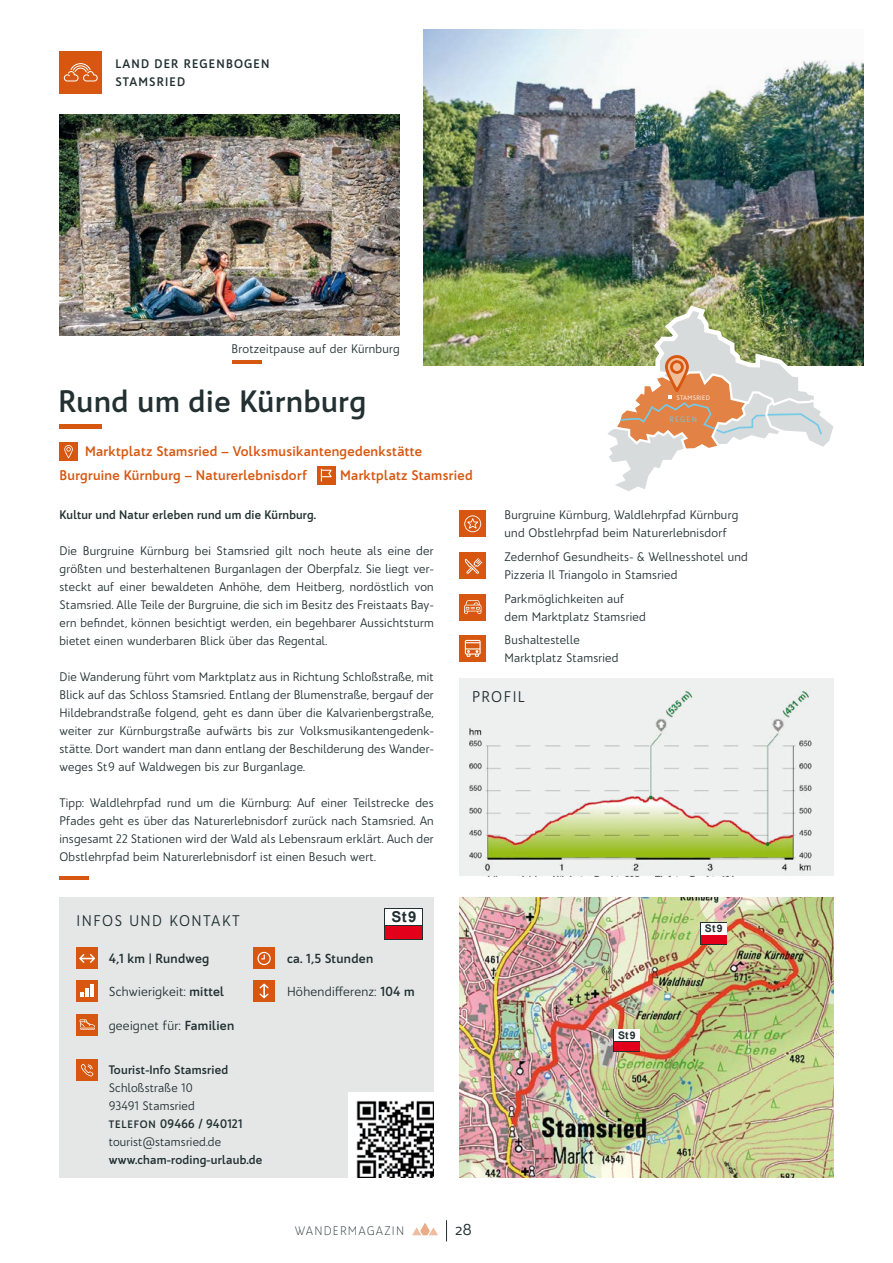
<style>
.page{position:relative;width:893px;height:1263px;background:#fff}
.page>*{position:absolute;margin:0;border:0;box-sizing:border-box;transform-origin:0 0}
.t1{font:700 30px "Bw Quinta Pro";letter-spacing:.02em;color:#223031}
.t2{font:16.5px "Bw Quinta Pro";color:#223031}
.t3{font:15px "Bw Quinta Pro";letter-spacing:.1em;color:#223031}
.t4{font:700 15px "Arial";color:#223031}
.t5{font:700 13.5px/24px "Bw Quinta Pro";letter-spacing:.02em;color:#d75710}
.t6{font:12.75px "Bw Quinta Pro";letter-spacing:.02em;color:#223031}
.t7{font:700 12.75px "Bw Quinta Pro";letter-spacing:.02em;color:#223031}
.t8{font:12px/18px "Bw Quinta Pro";letter-spacing:.02em;color:#223031}
.t9{font:700 12px "Bw Quinta Pro";letter-spacing:.015em;color:#223031}
.t10{font:700 12px/18px "Bw Quinta Pro";letter-spacing:.1em;color:#223031}
.t11{font:300 12px "Bw Quinta Pro";letter-spacing:.1em;color:#223031}
.t12{font:700 10.5px "Arial";letter-spacing:.06em;color:#223031}
.t13{font:7.5px "Bw Quinta Pro";letter-spacing:.18em;color:#74cae7}
.t14{font:6.3px "Bw Quinta Pro";letter-spacing:.05em;color:#fff}
.s1{font-weight:700}
.s2{font-weight:700;font-size:10.5px}
</style>
<div class="page">
<img style="left:423px;top:30px;width:440px;height:336px">
<img style="left:60px;top:114px;width:340px;height:222px">
<div style="left:317px;top:466px;width:18px;height:18px;background:#d75710"></div>
<svg style="left:321px;top:469px;width:11px;height:12px"></svg>
<div style="left:60px;top:443px;width:18px;height:18px;background:#d75710"></div>
<svg style="left:64px;top:445px;width:9px;height:13px"></svg>
<svg style="left:446px;top:1220px;width:1px;height:21px"></svg>
<svg style="left:412px;top:1223px;width:26px;height:12px"></svg>
<img style="left:459px;top:897px;width:374px;height:281px">
<div style="left:459px;top:510px;width:27px;height:27px;background:#d75710"></div>
<svg style="left:464px;top:515px;width:17px;height:17px"></svg>
<div style="left:459px;top:552px;width:27px;height:27px;background:#d75710"></div>
<svg style="left:464px;top:558px;width:18px;height:16px"></svg>
<img style="left:607px;top:300px;width:226px;height:191px">
<hr style="left:60px;top:876px;width:29px;height:4px;background:#d75710">
<div style="left:459px;top:594px;width:27px;height:27px;background:#d75710"></div>
<svg style="left:464px;top:600px;width:17px;height:14px"></svg>
<div style="left:459px;top:635px;width:27px;height:27px;background:#d75710"></div>
<svg style="left:465px;top:640px;width:16px;height:17px"></svg>
<img style="left:459px;top:678px;width:374px;height:198px">
<div style="left:60px;top:51px;width:42px;height:43px;background:#d75710"></div>
<svg style="left:63px;top:63px;width:35px;height:19px"></svg>
<div style="left:700px;top:922px;width:27px;height:22px;background:#fff"></div>
<div style="left:701px;top:935px;width:25px;height:9px;background:#e2001a"></div>
<div style="left:613px;top:1029px;width:27px;height:22px;background:#223031"></div>
<div style="left:614px;top:1030px;width:25px;height:11px;background:#fff"></div>
<div style="left:614px;top:1042px;width:25px;height:9px;background:#e2001a"></div>
<div style="left:60px;top:897px;width:374px;height:281px;background:#e5e7e7"></div>
<div style="left:77px;top:948px;width:21px;height:21px;background:#d75710"></div>
<svg style="left:79px;top:954px;width:16px;height:9px"></svg>
<div style="left:253px;top:980px;width:22px;height:21px;background:#d75710"></div>
<div style="left:253px;top:948px;width:22px;height:21px;background:#d75710"></div>
<div style="left:257px;top:952px;width:14px;height:13px;border:1px solid #fff;border-radius:50%"></div>
<div style="left:77px;top:980px;width:21px;height:21px;background:#d75710"></div>
<svg style="left:81px;top:984px;width:13px;height:13px"></svg>
<div style="left:77px;top:1014px;width:21px;height:21px;background:#d75710"></div>
<div style="left:77px;top:1059px;width:21px;height:22px;background:#d75710"></div>
<svg style="left:81px;top:1064px;width:12px;height:12px"></svg>
<svg style="left:79px;top:1019px;width:16px;height:11px"></svg>
<svg style="left:260px;top:983px;width:9px;height:15px"></svg>
<div style="left:349px;top:1093px;width:85px;height:85px;background:#fff"></div>
<img style="left:357px;top:1100px;width:77px;height:78px">
<div style="left:385px;top:908px;width:38px;height:32px;background:#223031"></div>
<div style="left:386px;top:909px;width:36px;height:16px;background:#fff"></div>
<div style="left:386px;top:926px;width:36px;height:13px;background:#e2001a"></div>
<hr style="left:232px;top:361px;width:29px;height:3px;background:#d75710">
<hr style="left:60px;top:424px;width:42px;height:4px;background:#d75710">
<p class="t10" style="left:115px;top:55px;width:156px">LAND DER REGENBOGEN<br>STAMSRIED</p>
<p class="t8" style="left:232px;top:340px;width:170px">Brotzeitpause auf der Kürnburg</p>
<h1 class="t1" style="left:58px;top:383px;width:309px">Rund um die Kürnburg</h1>
<p class="t5" style="left:60px;top:439px;width:364px;text-indent:26px">Marktplatz Stamsried – Volksmusikantengedenkstätte<br>Burgruine Kürnburg – Naturerlebnisdorf</p>
<p class="t5" style="left:340px;top:463px;width:134px">Marktplatz Stamsried</p>
<p class="t14" style="left:676px;top:394px;width:35px">STAMSRIED</p>
<p class="t13" style="left:669px;top:414px;width:29px">REGEN</p>
<p class="t9" style="left:60px;top:507px;width:258px">Kultur und Natur erleben rund um die Kürnburg.</p>
<p class="t8" style="left:60px;top:542px;width:376px;text-align:justify">Die Burgruine Kürnburg bei Stamsried gilt noch heute als eine der größten und besterhaltenen Burganlagen der Oberpfalz. Sie liegt ver&shy;steckt auf einer bewaldeten Anhöhe, dem Heitberg, nordöstlich von Stamsried. Alle Teile der Burgruine, die sich im Besitz des Freistaats Bay&shy;ern befindet, können besichtigt werden, ein begehbarer Aussichtsturm bietet einen wunderbaren Blick über das Regental.</p>
<p class="t8" style="left:60px;top:668px;width:376px;text-align:justify">Die Wanderung führt vom Marktplatz aus in Richtung Schloßstraße, mit Blick auf das Schloss Stamsried. Entlang der Blumenstraße, bergauf der Hildebrandstraße folgend, geht es dann über die Kalvarienbergstraße, weiter zur Kürnburgstraße aufwärts bis zur Volksmusikantengedenk&shy;stätte. Dort wandert man dann entlang der Beschilderung des Wander&shy;weges St9 auf Waldwegen bis zur Burganlage.</p>
<p class="t8" style="left:60px;top:794px;width:376px;text-align:justify">Tipp: Waldlehrpfad rund um die Kürnburg: Auf einer Teilstrecke des Pfades geht es über das Naturerlebnisdorf zurück nach Stamsried. An insgesamt 22 Stationen wird der Wald als Lebensraum erklärt. Auch der Obstlehrpfad beim Naturerlebnisdorf ist einen Besuch wert.</p>
<p class="t3" style="left:77px;top:911px;width:165px">INFOS UND KONTAKT</p>
<p class="t4" style="left:391px;top:907px;width:27px">St9</p>
<p class="t7" style="left:109px;top:951px;width:102px">4,1 km | Rundweg</p>
<p class="t6" style="left:109px;top:983px;width:117px">Schwierigkeit: <span class="s1">mittel</span></p>
<p class="t6" style="left:109px;top:1017px;width:127px">geeignet für: <span class="s1">Familien</span></p>
<p class="t9" style="left:109px;top:1062px;width:121px">Tourist-Info Stamsried</p>
<p class="t8" style="left:109px;top:1078px;width:135px">Schloßstraße 10<br>93491 Stamsried<br><span class="s2">TELEFON</span> <span class="s1">09466 / 940121 </span>tourist@stamsried.de</p>
<p class="t9" style="left:109px;top:1152px;width:155px">www.cham-roding-urlaub.de</p>
<p class="t7" style="left:287px;top:951px;width:88px">ca. 1,5 Stunden</p>
<p class="t6" style="left:287px;top:983px;width:129px">Höhendifferenz: <span class="s1">104 m</span></p>
<p class="t8" style="left:504px;top:506px;width:235px">Burgruine Kürnburg, Waldlehrpfad Kürnburg und Obstlehrpfad beim Naturerlebnisdorf</p>
<p class="t8" style="left:504px;top:548px;width:245px">Zedernhof Gesundheits- &amp; Wellnesshotel und<br>Pizzeria Il Triangolo in Stamsried</p>
<p class="t8" style="left:504px;top:590px;width:143px">Parkmöglichkeiten auf dem Marktplatz Stamsried</p>
<p class="t8" style="left:504px;top:630px;width:116px">Bushaltestelle<br>Marktplatz Stamsried</p>
<p class="t3" style="left:472px;top:688px;width:54px">PROFIL</p>
<p class="t12" style="left:618px;top:1028px;width:19px">St9</p>
<p class="t12" style="left:705px;top:922px;width:19px">St9</p>
<p class="t11" style="left:295px;top:1224px;width:111px">WANDERMAGAZIN</p>
<h2 class="t2" style="left:455px;top:1219px;width:18px">28</h2>
</div>
